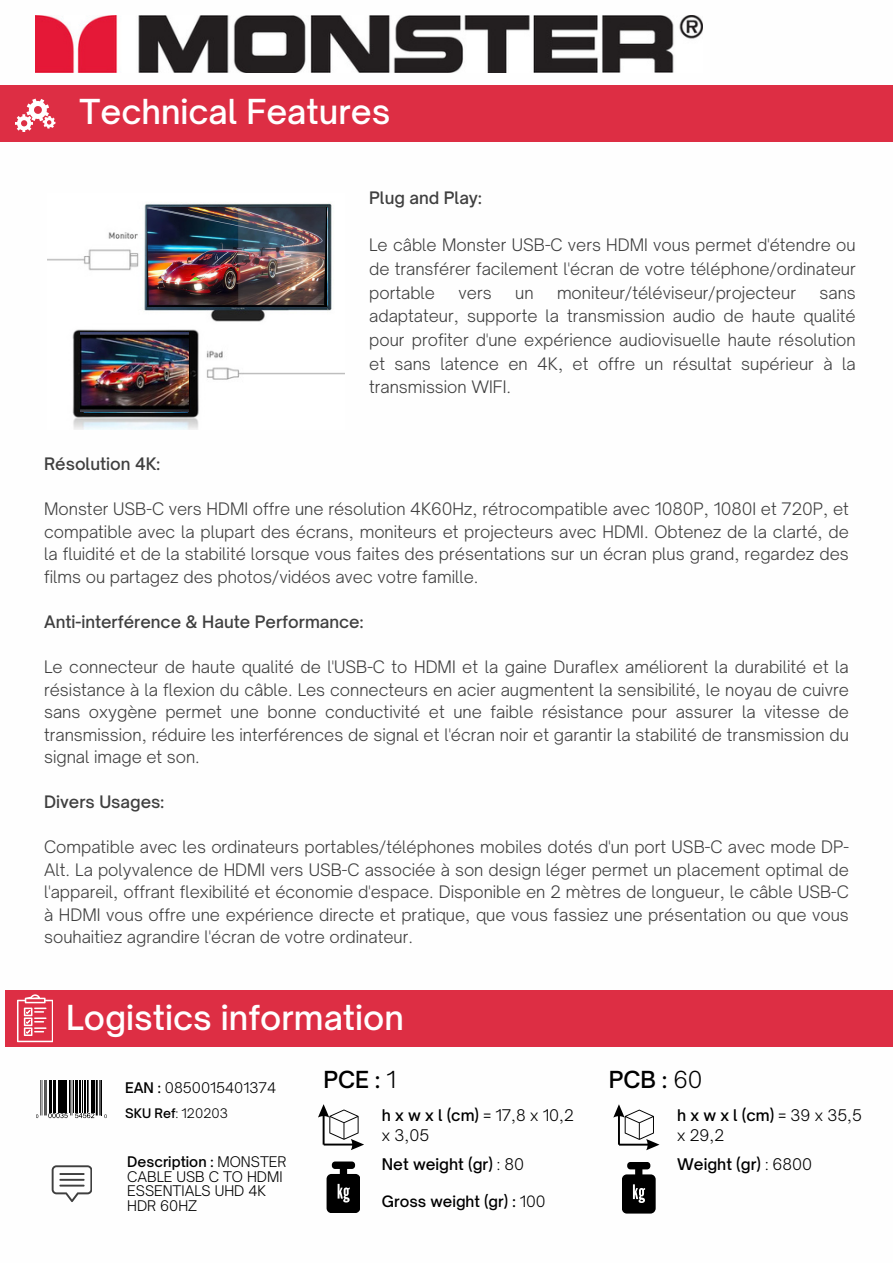
<style>
.page{position:relative;width:893px;height:1264px;background:#fff}
.page>*{position:absolute;margin:0;border:0;box-sizing:border-box;transform-origin:0 0}
.t1{font:500 33px "Open Sauce One";color:#fff}
.t2{font:500 22.5px "Open Sauce One";color:#000}
.t3{font:300 16.5px/22.5px "Open Sauce One";color:#3f3f3f;text-align:justify}
.t4{font:500 16.5px "Open Sauce One";color:#3f3f3f}
.t5{font:300 15.3px/20.2px "Open Sauce One";color:#000}
.t6{font:500 15.3px "Open Sauce One";color:#000}
.t7{font:500 15px "Open Sauce One";color:#000}
.t8{font:300 14.1px/14.7px "Open Sauce One";color:#000}
.t9{font:300 12.6px "Open Sauce One";color:#000}
.s1{font-weight:500}
.s2{font-weight:300}
</style>
<div class="page">
<div style="left:0;top:85px;width:892px;height:56px;background:#dd2e44"></div>
<div style="left:5px;top:990px;width:887px;height:56px;background:#dd2e44"></div>
<svg style="left:15px;top:99px;width:41px;height:33px"></svg>
<svg style="left:17px;top:994px;width:36px;height:48px"></svg>
<svg style="left:318px;top:1104px;width:46px;height:46px"></svg>
<svg style="left:326px;top:1161px;width:34px;height:52px"></svg>
<svg style="left:36px;top:1080px;width:71px;height:38px"></svg>
<hr style="left:102px;top:1079px;width:1px;height:36px;background:#000">
<svg style="left:52px;top:1165px;width:40px;height:37px"></svg>
<svg style="left:613px;top:1104px;width:46px;height:46px"></svg>
<img style="left:35px;top:15px;width:667px;height:57px">
<img style="left:47px;top:202px;width:297px;height:227px">
<img style="left:147px;top:207px;width:179px;height:99px">
<img style="left:80px;top:332px;width:108px;height:79px">
<svg style="left:622px;top:1162px;width:33px;height:51px;background:#323232"></svg>
<p class="t1" style="left:80px;top:91px;width:312px">Technical Features</p>
<p class="t4" style="left:369px;top:187px;width:114px">Plug and Play:</p>
<p class="t3" style="left:369px;top:233px;width:488px;line-height:23.7px">Le câble Monster USB-C vers HDMI vous permet d'étendre ou de transférer facilement l'écran de votre téléphone/ordinateur portable</p>
<p class="t3" style="left:458px;top:281px;width:35px">vers</p>
<p class="t3" style="left:515px;top:281px;width:20px">un</p>
<p class="t3" style="left:557px;top:281px;width:240px">moniteur/téléviseur/projecteur</p>
<p class="t3" style="left:369px;top:280px;width:488px;line-height:23.7px;text-indent:450px">sans adaptateur, supporte la transmission audio de haute qualité pour profiter d'une expérience audiovisuelle haute résolution et sans latence en 4K, et offre un résultat supérieur à la transmission WIFI.</p>
<p class="t4" style="left:44px;top:454px;width:117px">Résolution 4K:</p>
<p class="t3" style="left:44px;top:498px;width:806px">Monster USB-C vers HDMI offre une résolution 4K60Hz, rétrocompatible avec 1080P, 1080I et 720P, et compatible avec la plupart des écrans, moniteurs et projecteurs avec HDMI. Obtenez de la clarté, de la fluidité et de la stabilité lorsque vous faites des présentations sur un écran plus grand, regardez des films ou partagez des photos/vidéos avec votre famille.</p>
<p class="t4" style="left:44px;top:611px;width:321px">Anti-interférence &amp; Haute Performance:</p>
<p class="t3" style="left:44px;top:655px;width:806px">Le connecteur de haute qualité de l'USB-C to HDMI et la gaine Duraflex améliorent la durabilité et la résistance à la flexion du câble. Les connecteurs en acier augmentent la sensibilité, le noyau de cuivre sans oxygène permet une bonne conductivité et une faible résistance pour assurer la vitesse de transmission, réduire les interférences de signal et l'écran noir et garantir la stabilité de transmission du signal image et son.</p>
<p class="t4" style="left:44px;top:791px;width:122px">Divers Usages:</p>
<p class="t3" style="left:44px;top:835px;width:806px">Compatible avec les ordinateurs portables/téléphones mobiles dotés d'un port USB-C avec mode DP-Alt. La polyvalence de HDMI vers USB-C associée à son design léger permet un placement optimal de l'appareil, offrant flexibilité et économie d'espace. Disponible en 2 mètres de longueur, le câble USB-C à HDMI vous offre une expérience directe et pratique, que vous fassiez une présentation ou que vous souhaitiez agrandire l'écran de votre ordinateur.</p>
<p class="t1" style="left:66px;top:996px;width:339px">Logistics information</p>
<p class="t8" style="left:125px;top:1080px;width:153px"><span class="s1">EAN :</span> 0850015401374</p>
<p class="t2" style="left:323px;top:1065px;width:74px">PCE : <span class="s2">1</span></p>
<p class="t2" style="left:608px;top:1065px;width:95px">PCB : <span class="s2">60</span></p>
<p class="t9" style="left:125px;top:1105px;width:104px"><span class="s1">SKU Ref</span>: 120203</p>
<p class="t8" style="left:127px;top:1154px;width:161px"><span class="s1">Description :</span> MONSTER<br>CABLE USB C TO HDMI<br>ESSENTIALS UHD 4K<br>HDR 60HZ</p>
<p class="t5" style="left:382px;top:1104px;width:193px"><span class="s1">h x w x l (cm)</span> = 17,8 x 10,2 x 3,05</p>
<p class="t6" style="left:382px;top:1154px;width:144px">Net weight (gr) <span class="s2">: 80</span></p>
<p class="t7" style="left:382px;top:1191px;width:165px">Gross weight (gr) : <span class="s2">100</span></p>
<p class="t5" style="left:677px;top:1104px;width:186px"><span class="s1">hxwxl(cm)</span>=39x35,5 x 29,2</p>
<p class="t6" style="left:677px;top:1155px;width:136px">Weight (gr) <span class="s2">: 6800</span></p>
</div>
